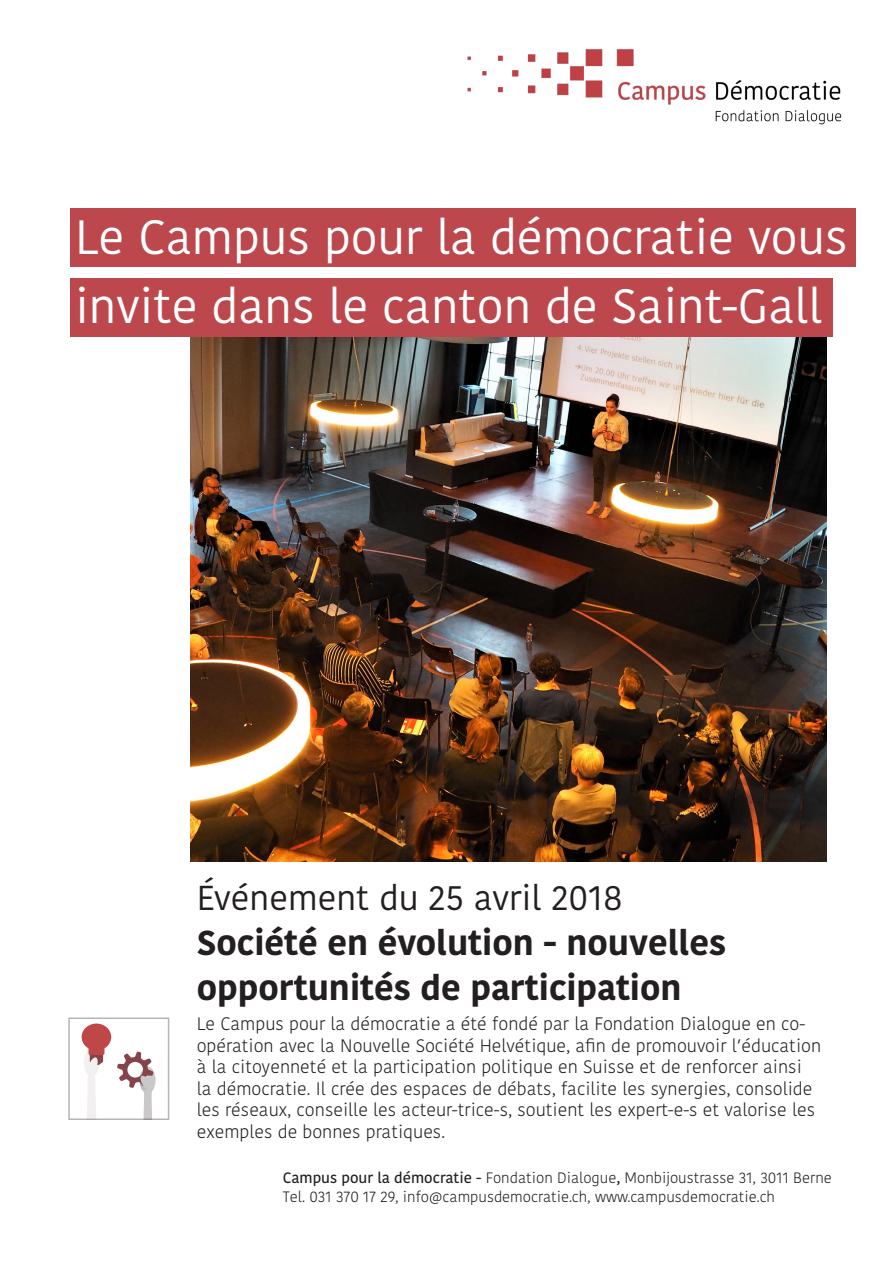
<style>
.page{position:relative;width:893px;height:1263px;background:#fff}
.page>*{position:absolute;margin:0;border:0;box-sizing:border-box;transform-origin:0 0}
.t1{font:48px/68.6px "Kohinoor Devanagari";color:#fff}
.t2{font:700 34.5px "Kohinoor Devanagari";color:#231f20}
.t3{font:34.5px "Kohinoor Devanagari";color:#231f20}
.t4{font:300 18px/21.6px "Kohinoor Devanagari";color:#231f20}
.t5{font:300 15px "Kohinoor Devanagari";color:#231f20}
.s1{font-family:"Avenir"}
.s2{font-weight:500}
</style>
<div class="page">
<img style="left:190px;top:336px;width:636px;height:525px">
<img style="left:467px;top:49px;width:375px;height:76px">
<div style="left:70px;top:208px;width:786px;height:58px;background:#bc484e"></div>
<div style="left:70px;top:278px;width:763px;height:58px;background:#bc484e"></div>
<div style="left:140px;top:1066px;width:16px;height:27px;background:#cbc8c9;border-radius:50%"></div>
<svg style="left:84px;top:1049px;width:16px;height:27px"></svg>
<div style="left:82px;top:1023px;width:29px;height:27px;background:#c04748;border-radius:50%"></div>
<div style="left:89px;top:1047px;width:15px;height:8px;background:#c04748;border-radius:2px"></div>
<div style="left:90px;top:1052px;width:13px;height:11px;background:#85444a;border-radius:2px"></div>
<hr style="left:90px;top:1051px;width:13px;height:4px;background:#c04748">
<svg style="left:86px;top:1057px;width:15px;height:61px"></svg>
<svg style="left:117px;top:1051px;width:36px;height:67px"></svg>
<p class="t1" style="left:75px;top:204px;width:774px">Le Campus pour la démocratie vous invite dans le canton de Saint-Gall</p>
<p class="t3" style="left:197px;top:878px;width:428px">Événement du 25 avril 2018</p>
<p class="t2" style="left:197px;top:912px;width:531px">Société en évolution - nouvelles</p>
<p class="t2" style="left:197px;top:957px;width:486px">opportunités de participation</p>
<p class="t4" style="left:197px;top:1013px;width:626px">Le Campus pour la démocratie a été fondé par la Fondation Dialogue en co&shy;opération avec la Nouvelle Société Helvétique, afin de promouvoir l<span class="s1">’</span>éducation à la citoyenneté et la participation politique en Suisse et de renforcer ainsi<br>la démocratie. Il crée des espaces de débats, facilite les synergies, consolide les réseaux, conseille les acteur-trice-s, soutient les expert-e-s et valorise les exemples de bonnes pratiques.</p>
<p class="t5" style="left:283px;top:1168px;width:551px"><span class="s2">Campus pour la démocratie -</span> Fondation Dialogue<span class="s2">,</span> Monbijoustrasse 31, 3011 Berne</p>
<p class="t5" style="left:283px;top:1188px;width:494px">Tel. 031 370 17 29, info@campusdemocratie.ch, www.campusdemocratie.ch</p>
</div>
